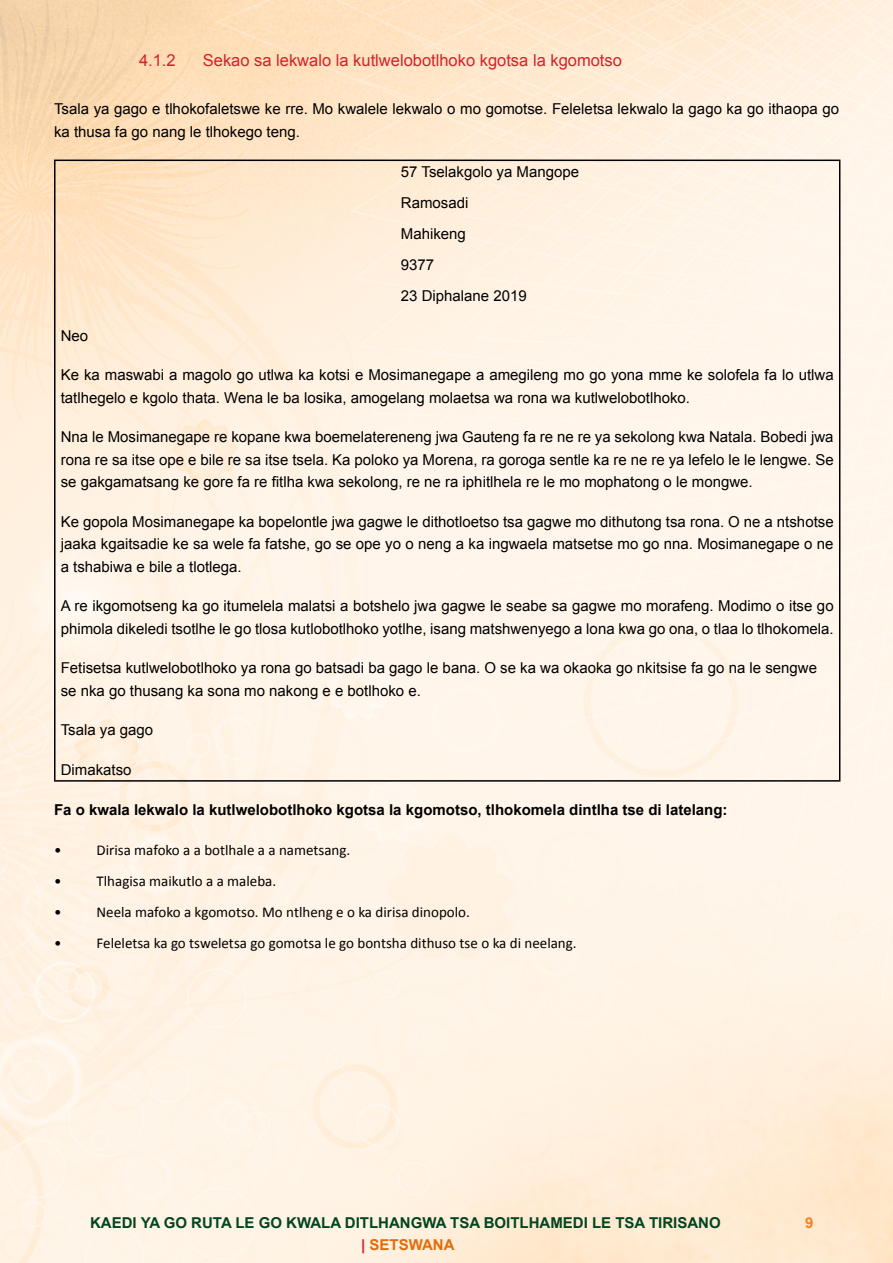
<style>
.page{position:relative;width:893px;height:1263px;background:#fff}
.page>*{position:absolute;margin:0;border:0;box-sizing:border-box;transform-origin:0 0}
.t1{font:16.5px "Arial";color:#d2232a}
.t2{font:15px/22.5px "Arial";color:#000}
.t3{font:15px "Calibri";color:#000}
.t4{font:700 15px "Arial";color:#000}
.t5{font:700 15px "Arial";color:#004521}
.t6{font:700 15px "Arial";color:#e36c0a}
.t7{font:700 15px "Arial";color:#f58220}
.s1{color:#d2232a}
</style>
<div class="page">
<img style="left:1px;top:0;width:892px;height:1263px">
<hr style="left:54px;top:160px;width:786px;height:1px;background:#000">
<hr style="left:54px;top:161px;width:2px;height:619px;background:#000">
<hr style="left:839px;top:161px;width:1px;height:619px;background:#000">
<hr style="left:54px;top:780px;width:786px;height:2px;background:#000">
<p class="t1" style="left:139px;top:49px;width:38px">4.1.2</p>
<p class="t1" style="left:203px;top:49px;width:421px">Sekao sa lekwalo la kutlwelobotlhoko kgotsa la kgomotso</p>
<p class="t2" style="left:54px;top:98px;width:786px">Tsala ya gago e tlhokofaletswe ke rre. Mo kwalele lekwalo o mo gomotse. Feleletsa lekwalo la gago ka go ithaopa go ka thusa fa go nang le tlhokego teng.</p>
<p class="t2" style="left:401px;top:157px;width:180px;line-height:31px">57 Tselakgolo ya Mangope<br>Ramosadi<br>Mahikeng<br>9377<br>23 Diphalane 2019</p>
<p class="t2" style="left:61px;top:324px;width:29px">Neo</p>
<p class="t2" style="left:61px;top:364px;width:774px">Ke ka maswabi a magolo go utlwa ka kotsi e Mosimanegape a amegileng mo go yona mme ke solofela fa lo utlwa tatlhegelo e kgolo thata. Wena le ba losika, amogelang molaetsa wa rona wa kutlwelobotlhoko.</p>
<p class="t2" style="left:61px;top:426px;width:774px;text-align:justify">Nna le Mosimanegape re kopane kwa boemelatereneng jwa Gauteng fa re ne re ya sekolong kwa Natala. Bobedi jwa rona re sa itse ope e bile re sa itse tsela. Ka poloko ya Morena, ra goroga sentle ka re ne re ya lefelo le le lengwe. Se se gakgamatsang ke gore fa re fitlha kwa sekolong, re ne ra iphitlhela re le mo mophatong o le mongwe.</p>
<p class="t2" style="left:61px;top:510px;width:774px;text-align:justify">Ke gopola Mosimanegape ka bopelontle jwa gagwe le dithotloetso tsa gagwe mo dithutong tsa rona. O ne a ntshotse jaaka kgaitsadie ke sa wele fa fatshe, go se ope yo o neng a ka ingwaela matsetse mo go nna. Mosimanegape o ne a tshabiwa e bile a tlotlega.</p>
<p class="t2" style="left:61px;top:595px;width:774px">A re ikgomotseng ka go itumelela malatsi a botshelo jwa gagwe le seabe sa gagwe mo morafeng. Modimo o itse go phimola dikeledi tsotlhe le go tlosa kutlobotlhoko yotlhe, isang matshwenyego a lona kwa go ona, o tlaa lo tlhokomela.</p>
<p class="t2" style="left:61px;top:657px;width:758px">Fetisetsa kutlwelobotlhoko ya rona go batsadi ba gago le bana. O se ka wa okaoka go nkitsise fa go na le sengwe se nka go thusang ka sona mo nakong e e botlhoko e.</p>
<p class="t2" style="left:61px;top:719px;width:94px">Tsala ya gago</p>
<p class="t2" style="left:61px;top:758px;width:72px">Dimakatso</p>
<p class="t4" style="left:54px;top:800px;width:675px">Fa o kwala lekwalo la kutlwelobotlhoko kgotsa la kgomotso, tlhokomela dintlha tse di latelang:</p>
<p class="t3" style="left:54px;top:840px;width:298px">• Dirisa mafoko a a botlhale a a nametsang.</p>
<p class="t3" style="left:54px;top:871px;width:224px">• Tlhagisa maikutlo a a maleba.</p>
<p class="t3" style="left:54px;top:902px;width:417px">• Neela mafoko a kgomotso. Mo ntlheng e o ka dirisa dinopolo.</p>
<p class="t3" style="left:54px;top:933px;width:524px">• Feleletsa ka go tsweletsa go gomotsa le go bontsha dithuso tse o ka di neelang.</p>
<p class="t5" style="left:90px;top:1212px;width:632px">KAEDI YA GO RUTA LE GO KWALA DITLHANGWA TSA BOITLHAMEDI LE TSA TIRISANO</p>
<p class="t7" style="left:805px;top:1212px;width:10px">9</p>
<p class="t6" style="left:361px;top:1235px;width:95px"><span class="s1">|</span> SETSWANA</p>
</div>
